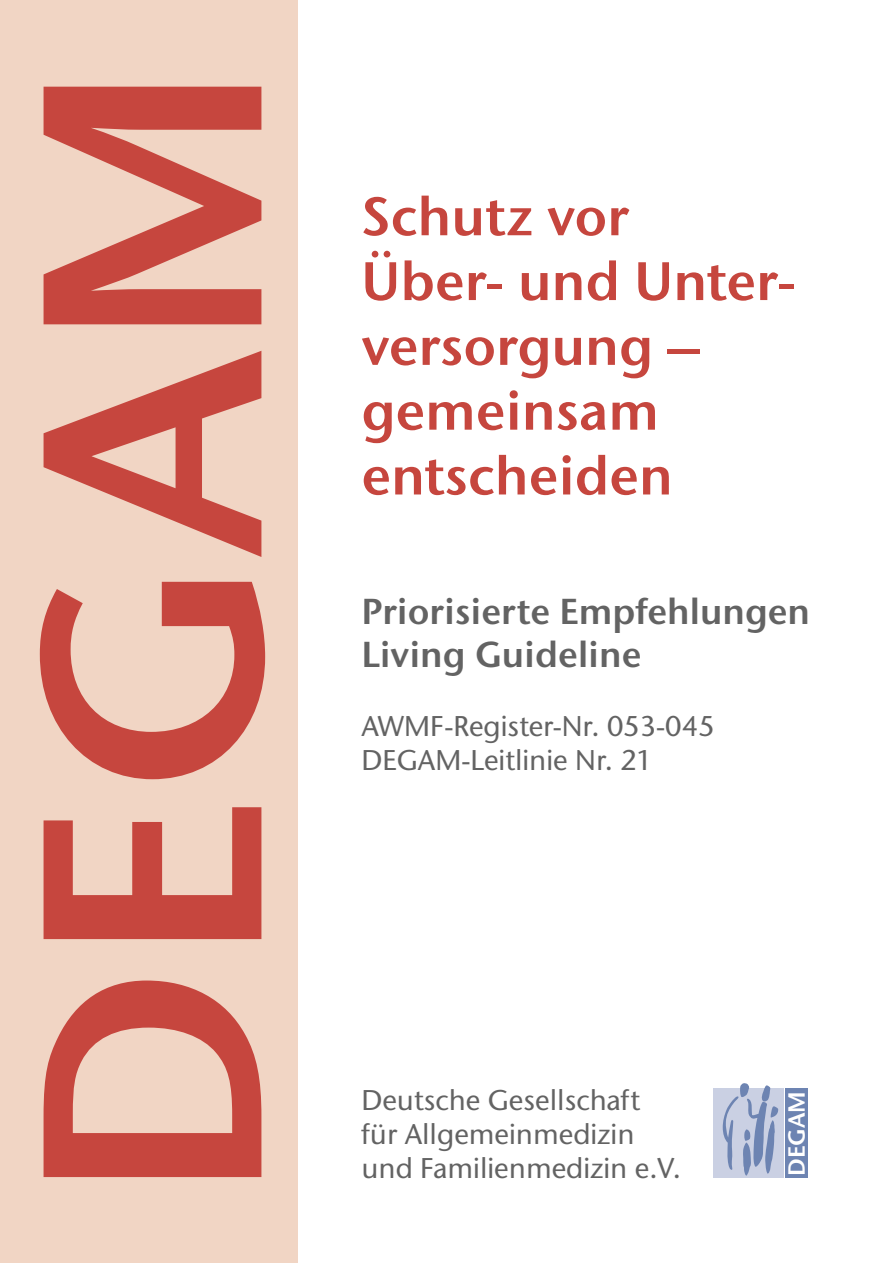
<style>
.page{position:relative;width:893px;height:1263px;background:#fff}
.page>*{position:absolute;margin:0;border:0;box-sizing:border-box;transform-origin:0 0}
.t1{font:600 311.25px "Stone Sans ITC Pro";letter-spacing:.005em;color:#c6463e}
.t2{font:600 54px/64.8px "Stone Sans ITC Pro";color:#c6463e}
.t3{font:600 36px/43.2px "Stone Sans ITC Pro";color:#636363}
.t4{font:500 28.5px/34.2px "Stone Sans ITC Std";color:#636363}
.t5{font:600 23.4px "Stone Sans ITC Pro";letter-spacing:.005em;color:#fff}
</style>
<div class="page">
<div style="left:0;top:0;width:298px;height:1263px;background:#f1d5c4"></div>
<div style="left:713px;top:1089px;width:70px;height:89px;background:#cad0e3"></div>
<div style="left:785px;top:1089px;width:22px;height:89px;background:#6d84b2"></div>
<svg style="left:723px;top:1083px;width:55px;height:93px"></svg>
<h1 class="t1" style="left:-43px;top:1203px;width:1144px;rotate:-90deg">DEGAM</h1>
<h2 class="t2" style="left:361px;top:184px;width:435px">Schutz vor<br>Über- und Unter&shy;versorgung – gemeinsam entscheiden</h2>
<p class="t3" style="left:361px;top:590px;width:450px">Priorisierte Empfehlungen<br>Living Guideline</p>
<p class="t4" style="left:361px;top:708px;width:355px">AWMF-Register-Nr. 053-045<br>DEGAM-Leitlinie Nr. 21</p>
<p class="t4" style="left:361px;top:1082px;width:321px">Deutsche Gesellschaft für Allgemeinmedizin und Familienmedizin e.V.</p>
<p class="t5" style="left:782px;top:1176px;width:87px;rotate:-90deg">DEGAM</p>
</div>
